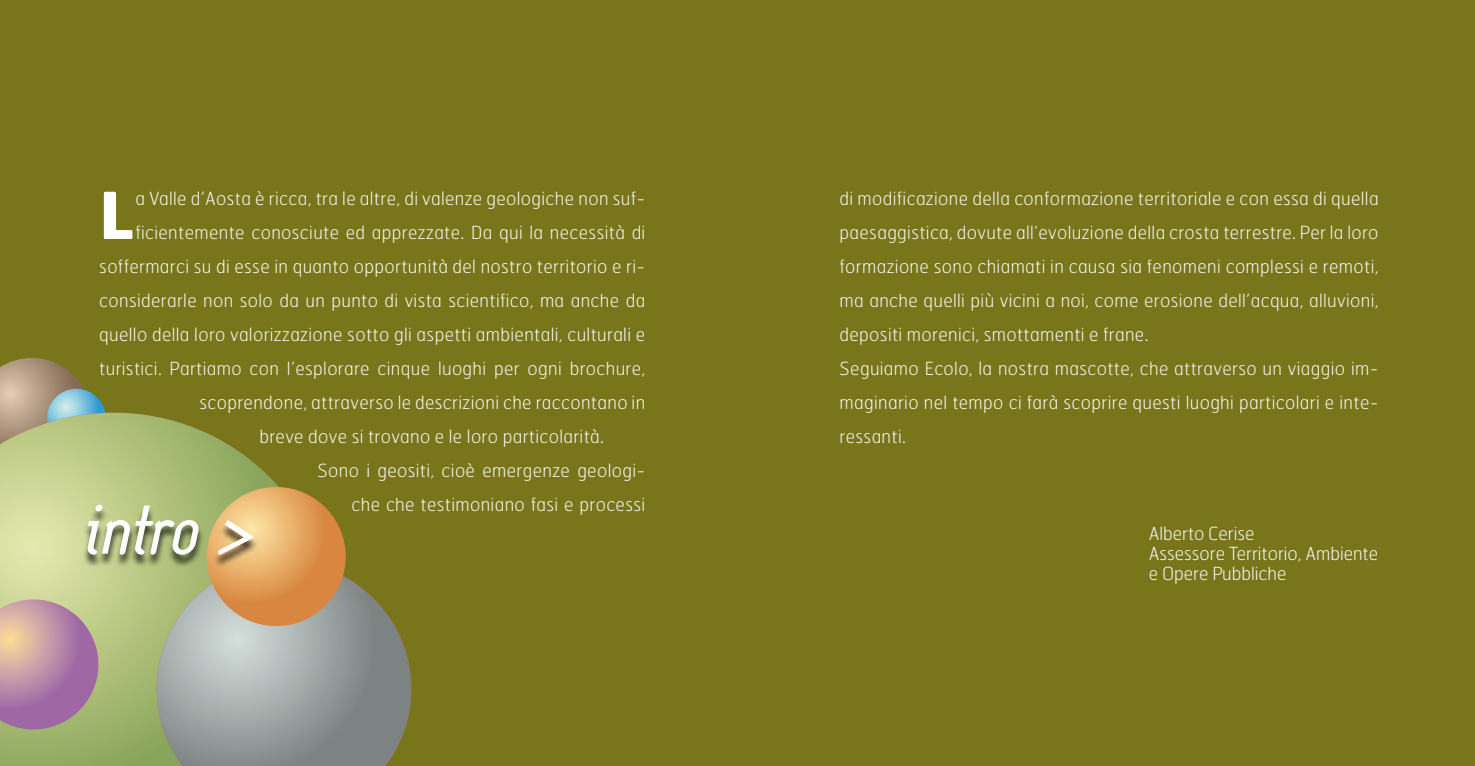
<style>
.page{position:relative;width:1475px;height:766px;background:#fff}
.page>*{position:absolute;margin:0;border:0;box-sizing:border-box;transform-origin:0 0}
.t1{font:700 64.4px "Hermes";color:#fff}
.t2{font:60px "Slanted";color:#fff}
.t3{font:100 18px/34px "Hermes";letter-spacing:.02em;color:#fff}
.t4{font:100 18px/20px "Hermes";color:#fff}
</style>
<div class="page">
<div style="left:0;top:0;width:1474px;height:765px;background:#79751b"></div>
<svg style="left:0;top:412px;width:279px;height:353px;background:#9cad63"></svg>
<svg style="left:156px;top:609px;width:256px;height:156px;background:#989f98"></svg>
<svg style="left:205px;top:487px;width:142px;height:140px;background:#baa16c"></svg>
<svg style="left:0;top:358px;width:111px;height:372px;background:#bbb393"></svg>
<div style="left:82px;top:505px;width:325px;height:104px;background:#000;opacity:.75"></div>
<h1 class="t1" style="left:99px;top:173px;width:36px">L</h1>
<p class="t3" style="left:135px;top:181px;width:511px">a Valle d’Aosta è ricca, tra le altre, di valenze geologiche non suf-</p>
<p class="t3" style="left:135px;top:215px;width:511px">ficientemente conosciute ed apprezzate. Da qui la necessità di</p>
<p class="t3" style="left:99px;top:249px;width:547px">soffermarci su di esse in quanto opportunità del nostro territorio e ri-</p>
<p class="t3" style="left:99px;top:283px;width:547px">considerarle non solo da un punto di vista scientifico, ma anche da</p>
<p class="t3" style="left:99px;top:317px;width:547px">quello della loro valorizzazione sotto gli aspetti ambientali, culturali e</p>
<p class="t3" style="left:99px;top:351px;width:547px">turistici. Partiamo con l’esplorare cinque luoghi per ogni brochure,</p>
<p class="t3" style="left:199px;top:385px;width:447px">scoprendone, attraverso le descrizioni che raccontano in</p>
<p class="t3" style="left:259px;top:419px;width:346px">breve dove si trovano e le loro particolarità.</p>
<p class="t3" style="left:317px;top:453px;width:329px">Sono i geositi, cioè emergenze geologi-</p>
<p class="t3" style="left:351px;top:487px;width:295px">che che testimoniano fasi e processi</p>
<h2 class="t2" style="left:79px;top:489px;width:175px">intro &gt;</h2>
<p class="t3" style="left:839px;top:181px;width:540px">di modificazione della conformazione territoriale e con essa di quella paesaggistica, dovute all’evoluzione della crosta terrestre. Per la loro formazione sono chiamati in causa sia fenomeni complessi e remoti, ma anche quelli più vicini a noi, come erosione dell’acqua, alluvioni, depositi morenici, smottamenti e frane.<br>Seguiamo Ecolo, la nostra mascotte, che attraverso un viaggio im&shy;maginario nel tempo ci farà scoprire questi luoghi particolari e inte&shy;ressanti.</p>
<p class="t4" style="left:1148px;top:522px;width:231px">Alberto Cerise<br>Assessore Territorio, Ambiente e Opere Pubbliche</p>
</div>
